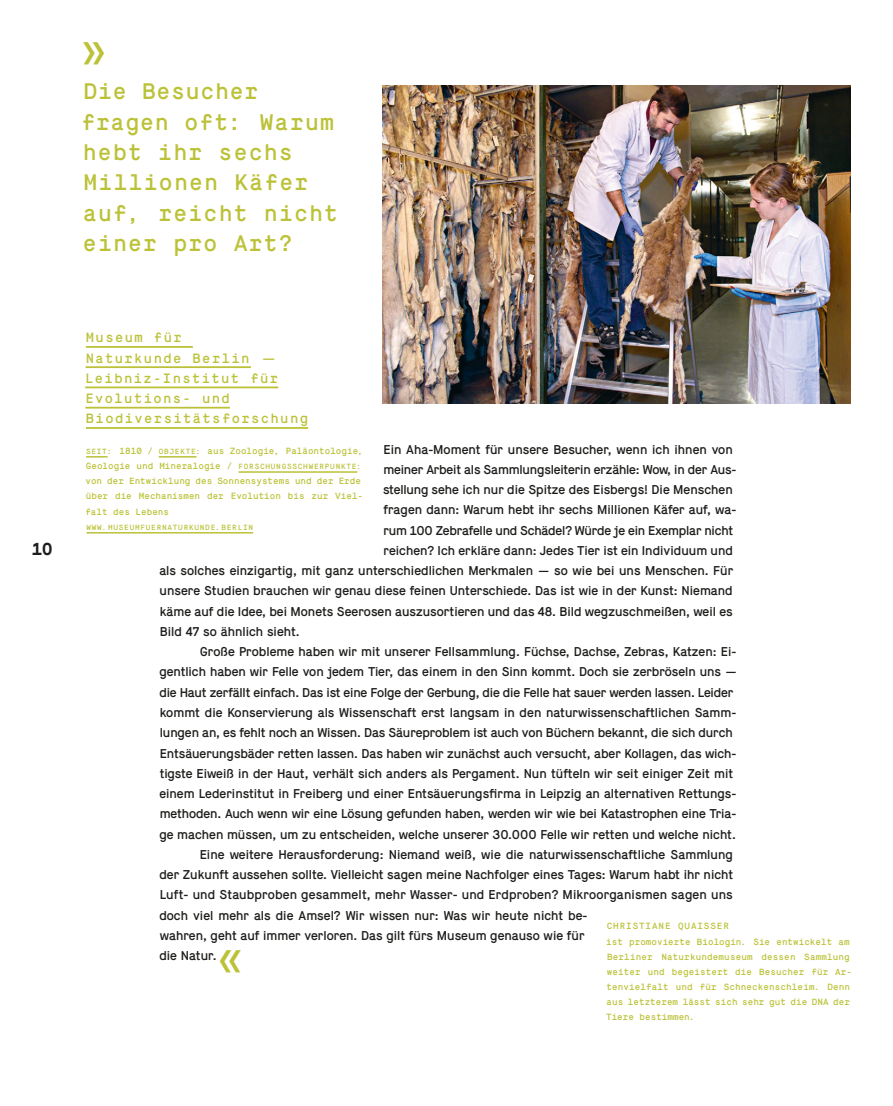
<style>
.page{position:relative;width:893px;height:1106px;background:#fff}
.page>*{position:absolute;margin:0;border:0;box-sizing:border-box;transform-origin:0 0}
.t1{font:45px "Maison Mono";color:#bbc238}
.t2{font:22.5px/30.3px "Maison Mono";letter-spacing:.05em;color:#bbc238}
.t3{font:700 17.25px "Maison";color:#1d1d1b}
.t4{font:13.5px/20.2px "Maison Mono";letter-spacing:.1em;color:#bbc238}
.t5{font:12.75px "Maison";color:#1d1d1b}
.t6{font:9px/15.1px "Maison Mono";color:#bbc238}
.t7{font:7.5px "Maison Mono";letter-spacing:.1em;color:#bbc238}
.s1{font-size:7.5px}
</style>
<div class="page">
<hr style="left:86px;top:346px;width:107px;height:2px;background:#bbc238">
<hr style="left:86px;top:366px;width:165px;height:2px;background:#bbc238">
<hr style="left:85px;top:386px;width:193px;height:2px;background:#bbc238">
<hr style="left:85px;top:407px;width:145px;height:1px;background:#bbc238">
<hr style="left:86px;top:427px;width:222px;height:2px;background:#bbc238">
<svg style="left:86px;top:456px;width:22px;height:1px"></svg>
<hr style="left:159px;top:456px;width:38px;height:1px;background:#bbc238">
<hr style="left:238px;top:471px;width:119px;height:2px;background:#bbc238">
<hr style="left:86px;top:532px;width:167px;height:1px;background:#bbc238">
<img style="left:383px;top:85px;width:467px;height:318px">
<h3 class="t3" style="left:32px;top:538px;width:22px">10</h3>
<h1 class="t1" style="left:80px;top:24px;width:29px">»</h1>
<h2 class="t2" style="left:82px;top:77px;width:258px">Die Besucher fragen oft: Warum hebt ihr sechs<br>Millionen Käfer auf, reicht nicht einer pro Art?</h2>
<p class="t4" style="left:85px;top:328px;width:224px">Museum für<br>Naturkunde Berlin —<br>Leibniz-Institut für<br>Evolutions- und<br>Biodiversitätsforschung</p>
<p class="t6" style="left:85px;top:443px;width:280px"><span class="s1">SEIT:</span> 1810 / <span class="s1">OBJEKTE:</span> aus Zoologie, Paläontologie, Geologie und Mineralogie / <span class="s1">FORSCHUNGSSCHWERPUNKTE: </span>von der Entwicklung des Sonnensystems und der Erde über die Mechanismen der Evolution bis zur Viel&shy;falt des Lebens</p>
<p class="t7" style="left:86px;top:523px;width:168px">WWW.MUSEUMFUERNATURKUNDE.BERLIN</p>
<p class="t5" style="left:383px;top:441px;width:351px">Ein Aha-Moment für unsere Besucher, wenn ich ihnen von</p>
<p class="t5" style="left:383px;top:462px;width:354px">meiner Arbeit als Sammlungsleiterin erzähle: Wow, in der Aus-</p>
<p class="t5" style="left:383px;top:482px;width:351px">stellung sehe ich nur die Spitze des Eisbergs! Die Menschen</p>
<p class="t5" style="left:383px;top:502px;width:354px">fragen dann: Warum hebt ihr sechs Millionen Käfer auf, wa-</p>
<p class="t5" style="left:383px;top:522px;width:351px">rum 100 Zebrafelle und Schädel? Würde je ein Exemplar nicht</p>
<p class="t5" style="left:383px;top:543px;width:351px">reichen? Ich erkläre dann: Jedes Tier ist ein Individuum und</p>
<p class="t5" style="left:159px;top:563px;width:575px">als solches einzigartig, mit ganz unterschiedlichen Merkmalen — so wie bei uns Menschen. Für</p>
<p class="t5" style="left:160px;top:583px;width:575px">unsere Studien brauchen wir genau diese feinen Unterschiede. Das ist wie in der Kunst: Niemand</p>
<p class="t5" style="left:160px;top:603px;width:574px">käme auf die Idee, bei Monets Seerosen auszusortieren und das 48. Bild wegzuschmeißen, weil es</p>
<p class="t5" style="left:160px;top:624px;width:141px">Bild 47 so ähnlich sieht.</p>
<p class="t5" style="left:200px;top:644px;width:538px">Große Probleme haben wir mit unserer Fellsammlung. Füchse, Dachse, Zebras, Katzen: Ei-</p>
<p class="t5" style="left:159px;top:664px;width:579px">gentlich haben wir Felle von jedem Tier, das einem in den Sinn kommt. Doch sie zerbröseln uns —</p>
<p class="t5" style="left:159px;top:684px;width:575px">die Haut zerfällt einfach. Das ist eine Folge der Gerbung, die die Felle hat sauer werden lassen. Leider</p>
<p class="t5" style="left:160px;top:705px;width:578px">kommt die Konservierung als Wissenschaft erst langsam in den naturwissenschaftlichen Samm-</p>
<p class="t5" style="left:160px;top:725px;width:574px">lungen an, es fehlt noch an Wissen. Das Säureproblem ist auch von Büchern bekannt, die sich durch</p>
<p class="t5" style="left:160px;top:745px;width:578px">Entsäuerungsbäder retten lassen. Das haben wir zunächst auch versucht, aber Kollagen, das wich-</p>
<p class="t5" style="left:160px;top:765px;width:575px">tigste Eiweiß in der Haut, verhält sich anders als Pergament. Nun tüfteln wir seit einiger Zeit mit</p>
<p class="t5" style="left:159px;top:786px;width:579px">einem Lederinstitut in Freiberg und einer Entsäuerungsfirma in Leipzig an alternativen Rettungs-</p>
<p class="t5" style="left:160px;top:806px;width:578px">methoden. Auch wenn wir eine Lösung gefunden haben, werden wir wie bei Katastrophen eine Tria-</p>
<p class="t5" style="left:159px;top:826px;width:578px">ge machen müssen, um zu entscheiden, welche unserer 30.000 Felle wir retten und welche nicht.</p>
<p class="t5" style="left:200px;top:846px;width:535px">Eine weitere Herausforderung: Niemand weiß, wie die naturwissenschaftliche Sammlung</p>
<p class="t5" style="left:159px;top:867px;width:575px">der Zukunft aussehen sollte. Vielleicht sagen meine Nachfolger eines Tages: Warum habt ihr nicht</p>
<p class="t5" style="left:160px;top:887px;width:574px">Luft- und Staubproben gesammelt, mehr Wasser- und Erdproben? Mikroorganismen sagen uns</p>
<p class="t5" style="left:159px;top:907px;width:430px">doch viel mehr als die Amsel? Wir wissen nur: Was wir heute nicht be-</p>
<p class="t5" style="left:160px;top:927px;width:426px">wahren, geht auf immer verloren. Das gilt fürs Museum genauso wie für</p>
<p class="t5" style="left:159px;top:948px;width:59px">die Natur.</p>
<h1 class="t1" style="left:217px;top:931px;width:29px">«</h1>
<p class="t6" style="left:606px;top:918px;width:248px">CHRISTIANE QUAISSER<br>ist promovierte Biologin. Sie entwickelt am Berliner Naturkundemuseum dessen Sammlung weiter und begeistert die Besucher für Ar&shy;tenvielfalt und für Schneckenschleim. Denn aus letzterem lässt sich sehr gut die DNA der Tiere bestimmen.</p>
</div>
